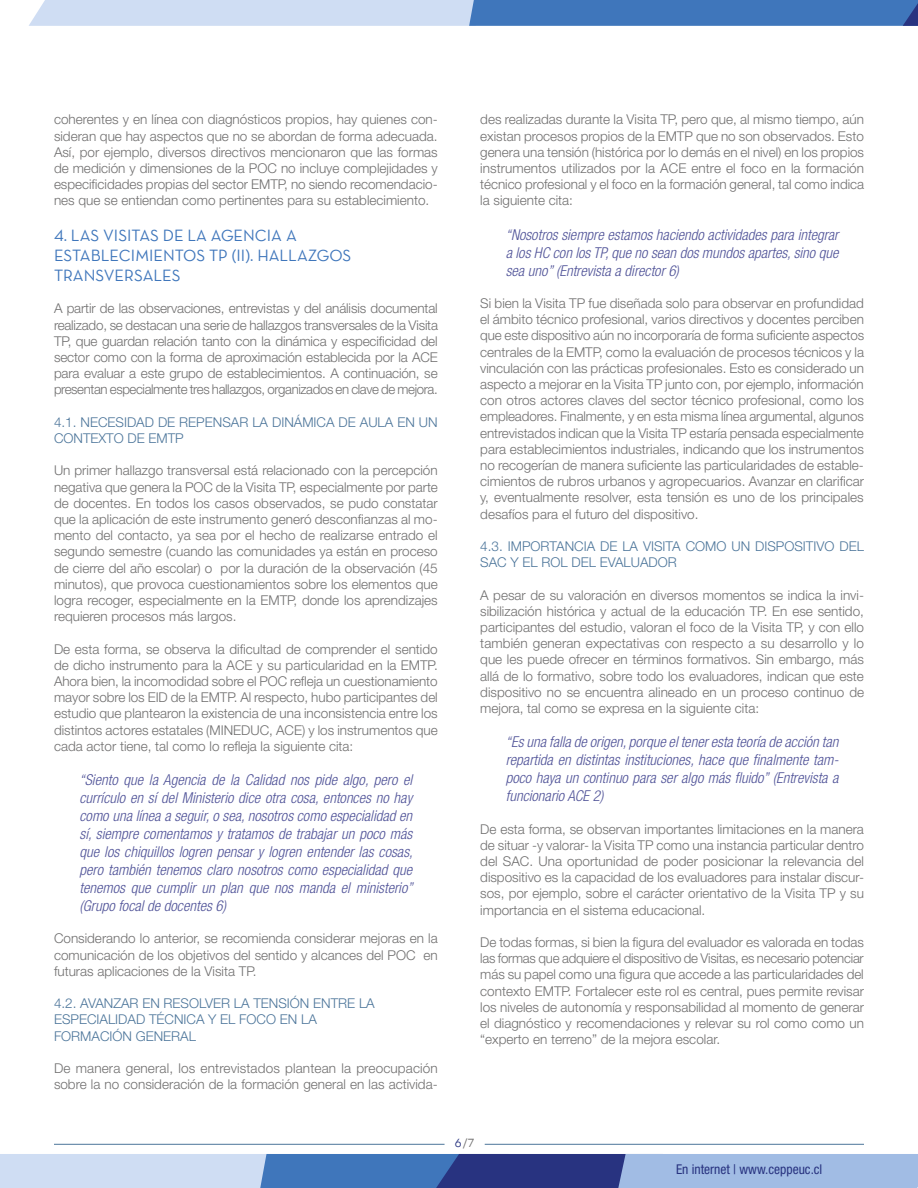
<style>
.page{position:relative;width:918px;height:1188px;background:#fff}
.page>*{position:absolute;margin:0;border:0;box-sizing:border-box;transform-origin:0 0}
.t1{font:16.5px/19.8px "Neutra Text Book Alt";color:#3f76bb}
.t2{font:italic 300 condensed 15px/18px "Helvetica Neue LT Std";color:#505398;text-align:justify}
.t3{font:300 13.5px/16.2px "Helvetica Neue LT Std";color:#706f6f;text-align:justify}
.t4{font:300 13.5px/16.2px "Helvetica Neue LT Std";color:#4c759a}
.t5{font:condensed 13.5px "Helvetica Neue LT Std";color:#283380}
.t6{font:12px "Neutra Text Book Alt";color:#283380}
.s1{font-family:"Neutra Text Book SC";color:#706f6f}
.s2{color:#706f6f}
</style>
<div class="page">
<svg style="left:29px;top:0;width:889px;height:26px;background:#87a9d6"></svg>
<svg style="left:0;top:1154px;width:918px;height:34px;background:#839dcd"></svg>
<hr style="left:54px;top:1144px;width:391px;height:1px;background:#4c759a">
<hr style="left:485px;top:1144px;width:379px;height:1px;background:#4c759a">
<p class="t3" style="left:54px;top:111px;width:385px">coherentes y en línea con diagnósticos propios, hay quienes con&shy;sideran que hay aspectos que no se abordan de forma adecuada.<br>Así, por ejemplo, diversos directivos mencionaron que las formas de medición y dimensiones de la POC no incluye complejidades y especificidades propias del sector EMTP, no siendo recomendacio&shy;nes que se entiendan como pertinentes para su establecimiento.</p>
<p class="t1" style="left:54px;top:226px;width:299px">4. LAS VISITAS DE LA AGENCIA A<br>ESTABLECIMIENTOS TP (II). HALLAZGOS<br>TRANSVERSALES</p>
<p class="t3" style="left:54px;top:300px;width:386px">A partir de las observaciones, entrevistas y del análisis documental realizado, se destacan una serie de hallazgos transversales de la Visita TP, que guardan relación tanto con la dinámica y especificidad del sector como con la forma de aproximación establecida por la ACE para evaluar a este grupo de establecimientos. A continuación, se presentan especialmente tres hallazgos, organizados en clave de mejora.</p>
<p class="t4" style="left:54px;top:414px;width:385px">4.1. NECESIDAD DE REPENSAR LA DINÁMICA DE AULA EN UN<br>CONTEXTO DE EMTP</p>
<p class="t3" style="left:54px;top:462px;width:385px">Un primer hallazgo transversal está relacionado con la percepción negativa que genera la POC de la Visita TP, especialmente por parte de docentes. En todos los casos observados, se pudo constatar que la aplicación de este instrumento generó desconfianzas al mo&shy;mento del contacto, ya sea por el hecho de realizarse entrado el segundo semestre (cuando las comunidades ya están en proceso de cierre del año escolar) o por la duración de la observación (45 minutos), que provoca cuestionamientos sobre los elementos que logra recoger, especialmente en la EMTP, donde los aprendizajes requieren procesos más largos.</p>
<p class="t3" style="left:54px;top:640px;width:385px">De esta forma, se observa la dificultad de comprender el sentido de dicho instrumento para la ACE y su particularidad en la EMTP.<br>Ahora bien, la incomodidad sobre el POC refleja un cuestionamiento mayor sobre los EID de la EMTP. Al respecto, hubo participantes del estudio que plantearon la existencia de una inconsistencia entre los distintos actores estatales (MINEDUC, ACE) y los instrumentos que cada actor tiene, tal como lo refleja la siguiente cita:</p>
<p class="t2" style="left:80px;top:771px;width:335px">“Siento que la Agencia de la Calidad nos pide algo, pero el currículo en sí del Ministerio dice otra cosa, entonces no hay como una línea a seguir, o sea, nosotros como especialidad en sí, siempre comentamos y tratamos de trabajar un poco más que los chiquillos logren pensar y logren entender las cosas, pero también tenemos claro nosotros como especialidad que tenemos que cumplir un plan que nos manda el ministerio” (Grupo focal de docentes 6)</p>
<p class="t3" style="left:54px;top:930px;width:385px">Considerando lo anterior, se recomienda considerar mejoras en la comunicación de los objetivos del sentido y alcances del POC en futuras aplicaciones de la Visita TP.</p>
<p class="t4" style="left:54px;top:995px;width:322px">4.2. AVANZAR EN RESOLVER LA TENSIÓN ENTRE LA<br>ESPECIALIDAD TÉCNICA Y EL FOCO EN LA<br>FORMACIÓN GENERAL</p>
<p class="t3" style="left:54px;top:1060px;width:385px">De manera general, los entrevistados plantean la preocupación sobre la no consideración de la formación general en las activida-</p>
<p class="t3" style="left:480px;top:111px;width:385px">des realizadas durante la Visita TP, pero que, al mismo tiempo, aún existan procesos propios de la EMTP que no son observados. Esto genera una tensión (histórica por lo demás en el nivel) en los propios instrumentos utilizados por la ACE entre el foco en la formación técnico profesional y el foco en la formación general, tal como indica la siguiente cita:</p>
<p class="t2" style="left:506px;top:226px;width:334px">“Nosotros siempre estamos haciendo actividades para integrar a los HC con los TP, que no sean dos mundos apartes, sino que sea uno” (Entrevista a director 6)</p>
<p class="t3" style="left:480px;top:295px;width:385px">Si bien la Visita TP fue diseñada solo para observar en profundidad el ámbito técnico profesional, varios directivos y docentes perciben que este dispositivo aún no incorporaría de forma suficiente aspectos centrales de la EMTP, como la evaluación de procesos técnicos y la vinculación con las prácticas profesionales. Esto es considerado un aspecto a mejorar en la Visita TP junto con, por ejemplo, información con otros actores claves del sector técnico profesional, como los empleadores. Finalmente, y en esta misma línea argumental, algunos entrevistados indican que la Visita TP estaría pensada especialmente para establecimientos industriales, indicando que los instrumentos no recogerían de manera suficiente las particularidades de estable&shy;cimientos de rubros urbanos y agropecuarios. Avanzar en clarificar y, eventualmente resolver, esta tensión es uno de los principales desafíos para el futuro del dispositivo.</p>
<p class="t4" style="left:480px;top:538px;width:385px">4.3. IMPORTANCIA DE LA VISITA COMO UN DISPOSITIVO DEL<br>SAC Y EL ROL DEL EVALUADOR</p>
<p class="t3" style="left:480px;top:586px;width:385px">A pesar de su valoración en diversos momentos se indica la invi&shy;sibilización histórica y actual de la educación TP. En ese sentido, participantes del estudio, valoran el foco de la Visita TP, y con ello también generan expectativas con respecto a su desarrollo y lo que les puede ofrecer en términos formativos. Sin embargo, más allá de lo formativo, sobre todo los evaluadores, indican que este dispositivo no se encuentra alineado en un proceso continuo de mejora, tal como se expresa en la siguiente cita:</p>
<p class="t2" style="left:506px;top:733px;width:334px">“Es una falla de origen, porque el tener esta teoría de acción tan repartida en distintas instituciones, hace que finalmente tam&shy;poco haya un continuo para ser algo más fluido” (Entrevista a funcionario ACE 2)</p>
<p class="t3" style="left:480px;top:820px;width:385px">De esta forma, se observan importantes limitaciones en la manera de situar -y valorar- la Visita TP como una instancia particular dentro del SAC. Una oportunidad de poder posicionar la relevancia del dispositivo es la capacidad de los evaluadores para instalar discur&shy;sos, por ejemplo, sobre el carácter orientativo de la Visita TP y su importancia en el sistema educacional.</p>
<p class="t3" style="left:480px;top:934px;width:385px">De todas formas, si bien la figura del evaluador es valorada en todas las formas que adquiere el dispositivo de Visitas, es necesario potenciar más su papel como una figura que accede a las particularidades del contexto EMTP. Fortalecer este rol es central, pues permite revisar los niveles de autonomía y responsabilidad al momento de generar el diagnóstico y recomendaciones y relevar su rol como como un “experto en terreno” de la mejora escolar.</p>
<p class="t6" style="left:455px;top:1135px;width:21px">6<span class="s1">/</span><span class="s2">7</span></p>
<p class="t5" style="left:676px;top:1162px;width:148px">En internet | www.ceppeuc.cl</p>
</div>
